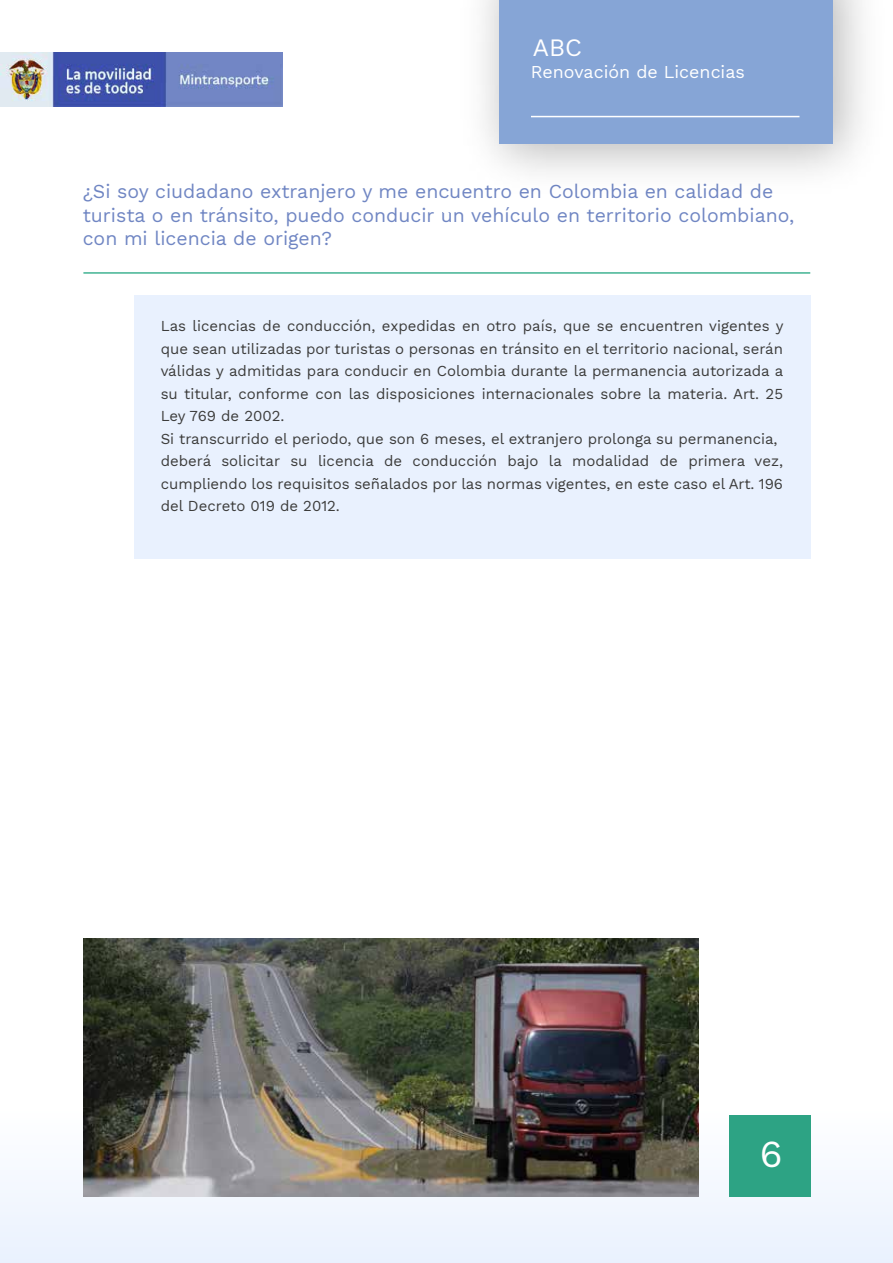
<style>
.page{position:relative;width:893px;height:1263px;background:#fff}
.page>*{position:absolute;margin:0;border:0;box-sizing:border-box;transform-origin:0 0}
.t1{font:37.5px "Work Sans";color:#fff}
.t2{font:24.6px "Work Sans";color:#fff}
.t3{font:19.5px/23.4px "Work Sans";color:#7086c3}
.t4{font:17.85px "Work Sans";color:#fff}
.t5{font:15px/22.5px "Work Sans";color:#3c3c3b}
</style>
<div class="page">
<div style="left:0;top:1107px;width:893px;height:156px;background:linear-gradient(to bottom,#f9fdfc,#ebf2ff)"></div>
<div style="left:134px;top:295px;width:676px;height:263px;background:#e9f1fe"></div>
<hr style="left:83px;top:272px;width:727px;height:1px;background:#00996e">
<img style="left:0;top:53px;width:282px;height:53px">
<div style="left:729px;top:1116px;width:81px;height:81px;background:#2da384"></div>
<img style="left:83px;top:939px;width:616px;height:258px">
<div style="left:499px;top:0;width:334px;height:144px;background:#86a5d6"></div>
<hr style="left:531px;top:116px;width:268px;height:1px;background:#fff">
<h2 class="t2" style="left:533px;top:29px;width:51px">ABC</h2>
<p class="t4" style="left:531px;top:58px;width:215px">Renovación de Licencias</p>
<h3 class="t3" style="left:83px;top:179px;width:713px">¿Si soy ciudadano extranjero y me encuentro en Colombia en calidad de turista o en tránsito, puedo conducir un vehículo en territorio colombiano, con mi licencia de origen?</h3>
<p class="t5" style="left:161px;top:314px;width:624px">Las licencias de conducción, expedidas en otro país, que se encuentren vigentes y que sean utilizadas por turistas o personas en tránsito en el territorio nacional, serán válidas y admitidas para conducir en Colombia durante la permanencia autorizada a su titular, conforme con las disposiciones internacionales sobre la materia. Art. 25<br>Ley 769 de 2002.<br>Si transcurrido el periodo, que son 6 meses, el extranjero prolonga su permanencia, deberá solicitar su licencia de conducción bajo la modalidad de primera vez, cumpliendo los requisitos señalados por las normas vigentes, en este caso el Art. 196 del Decreto 019 de 2012.</p>
<h1 class="t1" style="left:760px;top:1126px;width:24px">6</h1>
</div>
